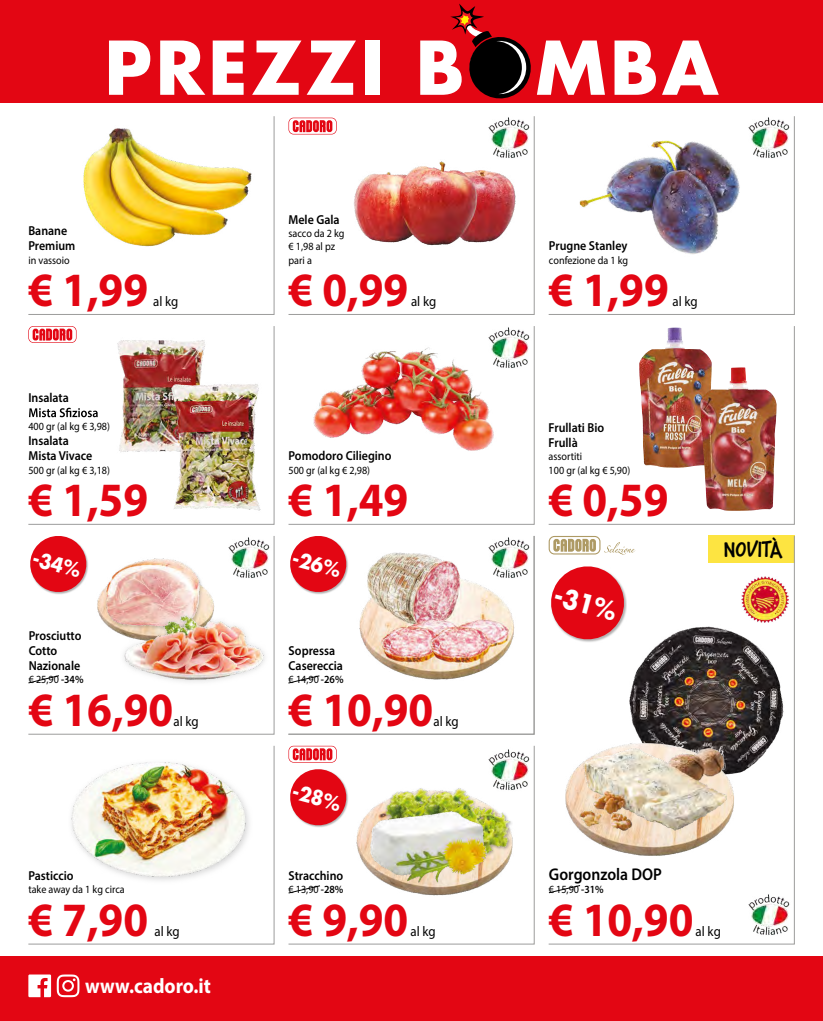
<style>
.page{position:relative;width:823px;height:1021px;background:#fff}
.page>*{position:absolute;margin:0;border:0;box-sizing:border-box;transform-origin:0 0}
.t1{font:700 72px "Futura Std";letter-spacing:.05em;color:#fff}
.t2{font:700 48px "Myriad Pro";color:#e30613;scale:.93 1}
.t3{font:700 25.6px "Futura Std";color:#fff;scale:.92 1}
.t4{font:23px "Comico";color:#000}
.t5{font:700 21px "Myriad Pro";color:#fff;scale:.92 1}
.t6{font:700 19.7px "Futura Std";color:#fff;scale:.92 1}
.t7{font:600 17px "Myriad Pro";color:#000;scale:.92 1}
.t8{font:14px "Myriad Pro";color:#000;scale:.92 1}
.t9{font:600 13px/15px "Myriad Pro";color:#000;scale:.92 1}
.t10{font:11px/13.2px "Myriad Pro";color:#000;scale:.92 1}
.s1{font-weight:600}
</style>
<div class="page">
<svg style="left:28px;top:116px;width:246px;height:199px"></svg>
<img style="left:28px;top:326px;width:246px;height:199px">
<img style="left:288px;top:745px;width:246px;height:199px">
<img style="left:28px;top:746px;width:246px;height:198px">
<img style="left:288px;top:116px;width:246px;height:199px">
<img style="left:288px;top:326px;width:246px;height:199px">
<img style="left:548px;top:326px;width:246px;height:199px">
<img style="left:548px;top:116px;width:246px;height:199px">
<img style="left:288px;top:536px;width:246px;height:198px">
<img style="left:28px;top:536px;width:246px;height:198px">
<img style="left:548px;top:535px;width:246px;height:409px">
<div style="left:0;top:0;width:822px;height:102px;background:#e30613"></div>
<div style="left:0;top:956px;width:822px;height:64px;background:#e30613"></div>
<svg style="left:57px;top:974px;width:22px;height:23px"></svg>
<svg style="left:28px;top:974px;width:23px;height:23px"></svg>
<svg style="left:450px;top:4px;width:84px;height:99px"></svg>
<h1 class="t1" style="left:104px;top:20px;width:615px">PREZZI BOMBA</h1>
<p class="t9" style="left:28px;top:223px;width:53px">Banane<br>Premium</p>
<p class="t10" style="left:28px;top:253px;width:46px">in vassoio</p>
<p class="t9" style="left:288px;top:212px;width:57px">Mele Gala</p>
<p class="t10" style="left:288px;top:227px;width:62px">sacco da 2 kg € 1,98 al pz pari a</p>
<p class="t9" style="left:548px;top:238px;width:87px">Prugne Stanley</p>
<p class="t10" style="left:548px;top:253px;width:87px">confezione da 1 kg</p>
<h2 class="t2" style="left:28px;top:259px;width:130px">€ 1,99</h2>
<p class="t8" style="left:153px;top:293px;width:29px">al kg</p>
<h2 class="t2" style="left:288px;top:259px;width:130px">€ 0,99</h2>
<p class="t8" style="left:411px;top:293px;width:29px">al kg</p>
<h2 class="t2" style="left:548px;top:259px;width:130px">€ 1,99</h2>
<p class="t8" style="left:672px;top:293px;width:29px">al kg</p>
<p class="t9" style="left:28px;top:390px;width:46px">Insalata</p>
<p class="t10" style="left:28px;top:420px;width:90px">400 gr (al kg € 3,98)</p>
<p class="t9" style="left:28px;top:433px;width:71px">Insalata<br>Mista Vivace</p>
<p class="t10" style="left:28px;top:463px;width:90px">500 gr (al kg € 3,18)</p>
<h2 class="t2" style="left:28px;top:468px;width:130px">€ 1,59</h2>
<h3 class="t6" style="left:36px;top:545px;width:55px;rotate:15deg">-34%</h3>
<p class="t9" style="left:29px;top:628px;width:59px">Prosciutto<br>Cotto<br>Nazionale</p>
<p class="t10" style="left:29px;top:673px;width:61px">€ 25,90 <span class="s1">-34%</span></p>
<p class="t9" style="left:288px;top:448px;width:113px">Pomodoro Ciliegino</p>
<p class="t10" style="left:288px;top:463px;width:90px">500 gr (al kg € 2,98)</p>
<p class="t9" style="left:548px;top:420px;width:62px">Frullati Bio<br>Frullà</p>
<p class="t10" style="left:548px;top:450px;width:90px">assortiti<br>100 gr (al kg € 5,90)</p>
<h2 class="t2" style="left:288px;top:468px;width:130px">€ 1,49</h2>
<h2 class="t2" style="left:548px;top:468px;width:130px">€ 0,59</h2>
<h3 class="t6" style="left:296px;top:545px;width:55px;rotate:15deg">-26%</h3>
<p class="t9" style="left:288px;top:643px;width:60px">Sopressa<br>Casereccia</p>
<p class="t10" style="left:288px;top:673px;width:61px">€ 14,90 <span class="s1">-26%</span></p>
<h3 class="t3" style="left:558px;top:578px;width:71px;rotate:15deg">-31%</h3>
<h2 class="t2" style="left:29px;top:678px;width:157px">€ 16,90</h2>
<h2 class="t2" style="left:288px;top:678px;width:157px">€ 10,90</h2>
<p class="t8" style="left:173px;top:712px;width:29px">al kg</p>
<p class="t8" style="left:433px;top:712px;width:29px">al kg</p>
<p class="t9" style="left:28px;top:867px;width:51px">Pasticcio</p>
<p class="t10" style="left:28px;top:882px;width:106px">take away da 1 kg circa</p>
<h3 class="t6" style="left:296px;top:778px;width:55px;rotate:15deg">-28%</h3>
<p class="t9" style="left:288px;top:867px;width:61px">Stracchino</p>
<p class="t10" style="left:288px;top:882px;width:61px">€ 13,90 <span class="s1">-28%</span></p>
<h3 class="t7" style="left:548px;top:863px;width:124px">Gorgonzola DOP</h3>
<p class="t10" style="left:548px;top:882px;width:61px">€ 15,90 <span class="s1">-31%</span></p>
<h3 class="t4" style="left:723px;top:537px;width:60px">NOVITÀ</h3>
<h2 class="t2" style="left:28px;top:888px;width:130px">€ 7,90</h2>
<h2 class="t2" style="left:288px;top:888px;width:130px">€ 9,90</h2>
<p class="t8" style="left:154px;top:922px;width:29px">al kg</p>
<p class="t8" style="left:410px;top:922px;width:29px">al kg</p>
<h3 class="t5" style="left:85px;top:971px;width:138px">www.cador .it</h3>
<h3 class="t5" style="left:105px;top:971px;width:138px">www.cadoro.it</h3>
<h2 class="t2" style="left:548px;top:888px;width:157px">€ 10,90</h2>
<p class="t8" style="left:695px;top:922px;width:29px">al kg</p>
</div>
